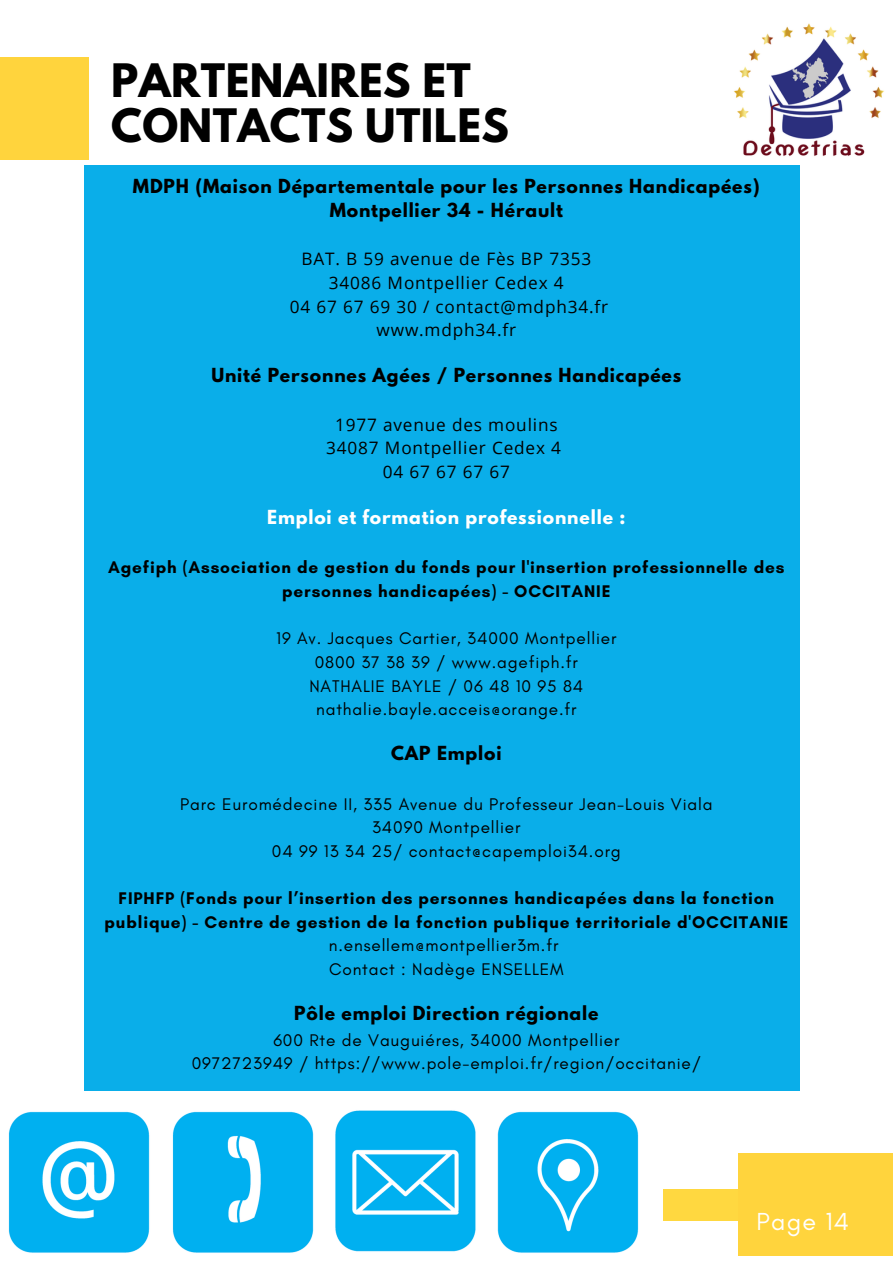
<style>
.page{position:relative;width:893px;height:1264px;background:#fff}
.page>*{position:absolute;margin:0;border:0;box-sizing:border-box;transform-origin:0 0}
.t1{font:700 40.8px/45px "League Spartan";letter-spacing:.01em;color:#000}
.t2{font:25.05px "Glacial Indifference";letter-spacing:.05em;color:#fff}
.t3{font:17.25px "Glacial Indifference";letter-spacing:.05em;color:#000}
.t4{font:700 17.25px/23.5px "Glacial Indifference";letter-spacing:.05em;color:#000;text-align:center}
.t5{font:700 17.25px/23.5px "League Spartan";letter-spacing:.05em;color:#000;text-align:center}
.t6{font:17.25px "Open Sans";letter-spacing:.05em;color:#000}
.t7{font:700 17.25px "League Spartan";letter-spacing:.05em;color:#fff}
</style>
<div class="page">
<div style="left:85px;top:166px;width:714px;height:925px;background:#0aaee9"></div>
<div style="left:0;top:1188px;width:791px;height:32px;background:#ffd840"></div>
<img style="left:0;top:1110px;width:662px;height:143px">
<div style="left:738px;top:1153px;width:154px;height:102px;background:#ffd43d"></div>
<div style="left:0;top:58px;width:89px;height:102px;background:#ffd43d"></div>
<img style="left:733px;top:23px;width:151px;height:133px">
<p class="t1" style="left:111px;top:63px;width:399px">PARTENAIRES ET<br>CONTACTS UTILES</p>
<p class="t5" style="left:133px;top:177px;width:628px">MDPH (Maison Départementale pour les Personnes Handicapées)<br>Montpellier 34 - Hérault</p>
<p class="t6" style="left:301px;top:247px;width:291px">BAT. B 59 avenue de Fès BP 7353</p>
<p class="t6" style="left:329px;top:270px;width:236px">34086 Montpellier Cedex 4</p>
<p class="t6" style="left:290px;top:294px;width:320px">04 67 67 69 30 / contact@mdph34.fr</p>
<p class="t6" style="left:376px;top:318px;width:141px">www.mdph34.fr</p>
<p class="t5" style="left:211px;top:366px;width:471px">Unité Personnes Agées / Personnes Handicapées</p>
<p class="t6" style="left:335px;top:412px;width:224px">1977 avenue des moulins</p>
<p class="t6" style="left:326px;top:436px;width:236px">34087 Montpellier Cedex 4</p>
<p class="t6" style="left:383px;top:459px;width:129px">04 67 67 67 67</p>
<p class="t7" style="left:267px;top:508px;width:359px">Emploi et formation professionnelle :</p>
<p class="t4" style="left:108px;top:555px;width:677px">Agefiph (Association de gestion du fonds pour l'insertion professionnelle des personnes handicapées) - OCCITANIE</p>
<p class="t3" style="left:276px;top:628px;width:342px">19 Av. Jacques Cartier, 34000 Montpellier</p>
<p class="t3" style="left:315px;top:651px;width:265px">0800 37 38 39 / www.agefiph.fr</p>
<p class="t3" style="left:309px;top:675px;width:275px">NATHALIE BAYLE / 06 48 10 95 84</p>
<p class="t3" style="left:316px;top:698px;width:262px">nathalie.bayle.acceis@orange.fr</p>
<p class="t5" style="left:391px;top:743px;width:112px">CAP Emploi</p>
<p class="t3" style="left:180px;top:793px;width:534px">Parc Euromédecine II, 335 Avenue du Professeur Jean-Louis Viala</p>
<p class="t3" style="left:372px;top:816px;width:150px">34090 Montpellier</p>
<p class="t3" style="left:272px;top:840px;width:350px">04 99 13 34 25/ contact@capemploi34.org</p>
<p class="t4" style="left:104px;top:886px;width:685px">FIPHFP (Fonds pour l’insertion des personnes handicapées dans la fonction publique) - Centre de gestion de la fonction publique territoriale d'OCCITANIE</p>
<p class="t3" style="left:329px;top:934px;width:231px">n.ensellem@montpellier3m.fr</p>
<p class="t3" style="left:329px;top:958px;width:236px">Contact : Nadège ENSELLEM</p>
<p class="t5" style="left:294px;top:1003px;width:306px">Pôle emploi Direction régionale</p>
<p class="t3" style="left:273px;top:1029px;width:347px">600 Rte de Vauguiéres, 34000 Montpellier</p>
<p class="t3" style="left:192px;top:1053px;width:511px">0972723949 / https://www.pole-emploi.fr/region/occitanie/</p>
<p class="t2" style="left:756px;top:1206px;width:94px">Page 14</p>
</div>
